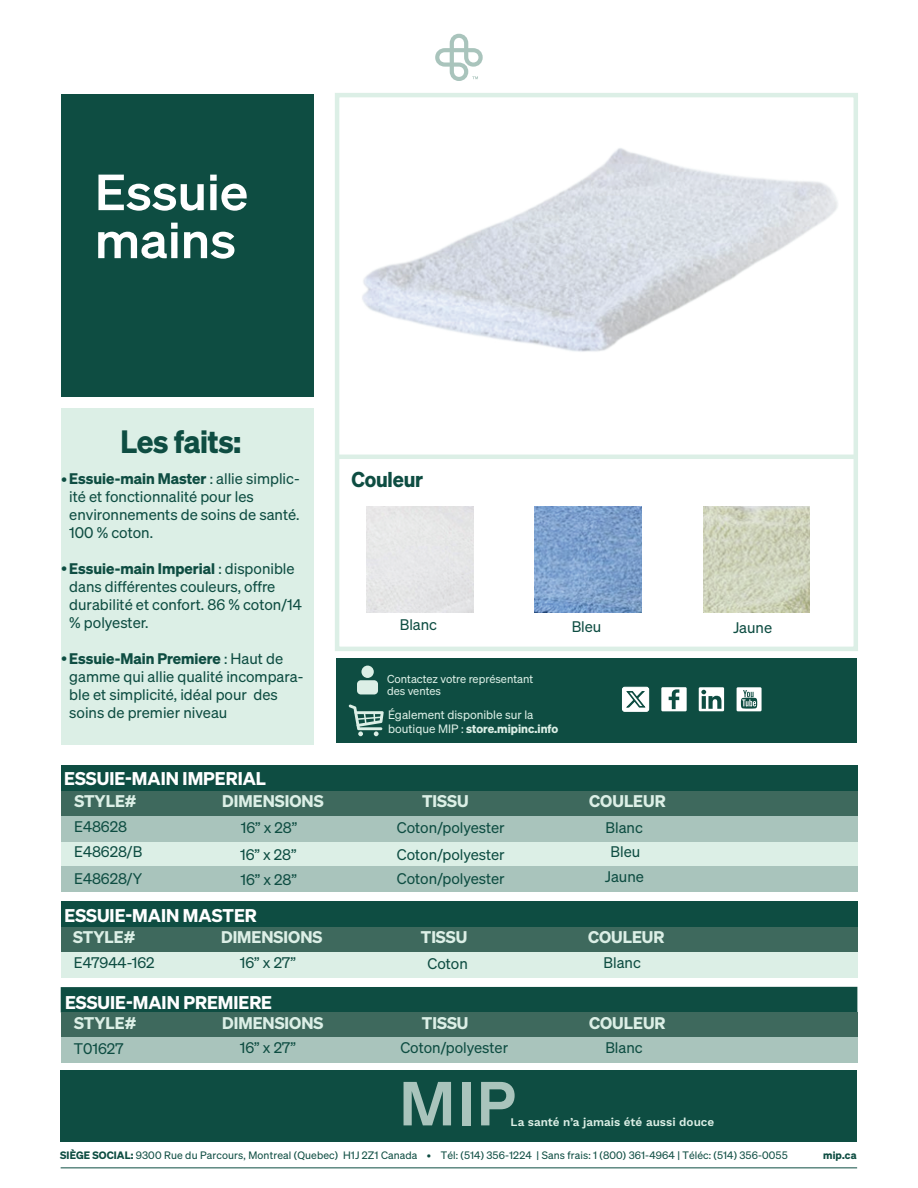
<style>
.page{position:relative;width:918px;height:1188px;background:#fff}
.page>*{position:absolute;margin:0;border:0;box-sizing:border-box;transform-origin:0 0}
.t1{font:49.5px/48px "Sohne Kraftig";color:#fff;scale:1.06 1}
.t2{font:31.5px "Sohne Dreiviertelfett";letter-spacing:-.01em;color:#0e4d42;scale:.96 1}
.t3{font:21px "Sohne Dreiviertelfett";letter-spacing:-.01em;color:#0e4d42;scale:.96 1}
.t4{font:18px "Sohne Dreiviertelfett";color:#fff}
.t5{font:16.5px "Sohne Dreiviertelfett";color:#dcefe6}
.t6{font:15px/18px "Sohne Buch";color:#0e4d42}
.t7{font:15px "Sohne Dreiviertelfett";color:#0e4d42}
.t8{font:11.85px "Sohne Dreiviertelfett";color:#dcefe6}
.t9{font:11.85px "Sohne Buch";color:#dcefe6}
.t10{font:600 11.7px "Work Sans";color:#dcefe6}
.t11{font:11.25px/11.2px "Sohne Buch";color:#dcefe6}
.t12{font:10.5px "Sohne Buch";letter-spacing:.01em;color:#0e4d42}
.t13{font:10.5px "Sohne Dreiviertelfett";color:#0e4d42}
.s1{font-family:"Sohne Buch"}
.s2{font-family:"Sohne Dreiviertelfett"}
</style>
<div class="page">
<div style="left:61px;top:94px;width:253px;height:303px;background:#0e4d42"></div>
<div style="left:61px;top:408px;width:253px;height:336px;background:#dcefe6"></div>
<div style="left:336px;top:659px;width:521px;height:84px;background:#0e4d42"></div>
<div style="left:61px;top:1070px;width:796px;height:72px;background:#0e4d42"></div>
<svg style="left:404px;top:1082px;width:47px;height:43px"></svg>
<div style="left:462px;top:1082px;width:8px;height:43px;background:#a9c4bc"></div>
<svg style="left:481px;top:1082px;width:34px;height:43px"></svg>
<hr style="left:61px;top:1168px;width:796px;height:1px;background:#0e4d42">
<svg style="left:435px;top:34px;width:48px;height:47px"></svg>
<div style="left:335px;top:93px;width:523px;height:558px;border:4px solid #dcefe6"></div>
<img style="left:535px;top:506px;width:106px;height:107px">
<img style="left:704px;top:506px;width:106px;height:107px">
<div style="left:61px;top:927px;width:796px;height:25px;background:#3e695d"></div>
<div style="left:61px;top:952px;width:796px;height:25px;background:#dcefe6"></div>
<div style="left:61px;top:901px;width:796px;height:26px;background:#0e4d42"></div>
<div style="left:61px;top:841px;width:796px;height:26px;background:#dcefe6"></div>
<div style="left:61px;top:816px;width:796px;height:25px;background:#a9c4bc"></div>
<div style="left:61px;top:867px;width:796px;height:25px;background:#a9c4bc"></div>
<div style="left:61px;top:791px;width:796px;height:25px;background:#3e695d"></div>
<div style="left:61px;top:765px;width:796px;height:26px;background:#0e4d42"></div>
<div style="left:61px;top:987px;width:796px;height:25px;background:#0e4d42"></div>
<div style="left:61px;top:1012px;width:796px;height:26px;background:#3e695d"></div>
<div style="left:61px;top:1038px;width:796px;height:25px;background:#a9c4bc"></div>
<img style="left:362px;top:148px;width:476px;height:204px">
<hr style="left:337px;top:455px;width:519px;height:4px;background:#dcefe6">
<div style="left:361px;top:666px;width:13px;height:12px;background:#dcefe6;border-radius:50%"></div>
<div style="left:357px;top:680px;width:21px;height:14px;background:#dcefe6;border-radius:4px"></div>
<svg style="left:349px;top:704px;width:35px;height:32px"></svg>
<svg style="left:661px;top:687px;width:26px;height:24px"></svg>
<svg style="left:699px;top:687px;width:25px;height:24px"></svg>
<svg style="left:737px;top:687px;width:25px;height:24px"></svg>
<div style="left:623px;top:687px;width:26px;height:24px;background:#fff;border-radius:2px"></div>
<div style="left:622px;top:687px;width:27px;height:25px;border:1px solid #fff;border-radius:2px"></div>
<svg style="left:626px;top:691px;width:20px;height:17px"></svg>
<h1 class="t1" style="left:95px;top:167px;width:146px">Essuie mains</h1>
<h2 class="t2" style="left:121px;top:421px;width:127px">Les faits:</h2>
<p class="t7" style="left:61px;top:469px;width:240px"><span class="s1">•</span>Essuie-main Master <span class="s1">: allie simplic-</span></p>
<p class="t6" style="left:69px;top:487px;width:232px">ité et fonctionnalité pour les environnements de soins de santé.<br>100 % coton.</p>
<p class="t7" style="left:61px;top:559px;width:235px"><span class="s1">•</span>Essuie-main Imperial <span class="s1">: disponible</span></p>
<p class="t6" style="left:69px;top:577px;width:234px">dans différentes couleurs, offre durabilité et confort. 86 % coton/14 % polyester.</p>
<p class="t7" style="left:61px;top:649px;width:223px"><span class="s1">•</span>Essuie-Main Premiere <span class="s1">: Haut de</span></p>
<p class="t6" style="left:69px;top:667px;width:236px">gamme qui allie qualité incompara&shy;ble et simplicité, idéal pour des soins de premier niveau</p>
<h3 class="t3" style="left:351px;top:466px;width:76px">Couleur</h3>
<p class="t6" style="left:400px;top:615px;width:39px">Blanc</p>
<p class="t6" style="left:572px;top:617px;width:31px">Bleu</p>
<p class="t6" style="left:733px;top:618px;width:41px">Jaune</p>
<p class="t11" style="left:387px;top:673px;width:148px">Contactez votre représentant des ventes</p>
<p class="t9" style="left:388px;top:708px;width:147px">Également disponible sur la</p>
<p class="t8" style="left:388px;top:721px;width:172px"><span class="s1">boutique MIP :</span> store.mipinc.info</p>
<p class="t4" style="left:64px;top:767px;width:203px">ESSUIE-MAIN IMPERIAL</p>
<p class="t5" style="left:74px;top:791px;width:64px">STYLE#</p>
<p class="t5" style="left:222px;top:791px;width:103px">DIMENSIONS</p>
<p class="t5" style="left:422px;top:791px;width:48px">TISSU</p>
<p class="t5" style="left:589px;top:791px;width:78px">COULEUR</p>
<p class="t6" style="left:74px;top:813px;width:70px;line-height:26.1px">E48628<br>E48628/B<br>E48628/Y</p>
<p class="t6" style="left:240px;top:813px;width:59px;line-height:27px">16” x 28”<br>16” x 28”</p>
<p class="t6" style="left:397px;top:818px;width:109px">Coton/polyester</p>
<p class="t6" style="left:605px;top:815px;width:41px;line-height:24.8px;text-align:center">Blanc<br>Bleu<br>Jaune</p>
<p class="t6" style="left:397px;top:842px;width:109px;line-height:24.2px">Coton/polyester<br>Coton/polyester</p>
<p class="t6" style="left:240px;top:870px;width:58px">16” x 28”</p>
<p class="t4" style="left:65px;top:904px;width:194px">ESSUIE-MAIN MASTER</p>
<p class="t6" style="left:74px;top:953px;width:82px">E47944-162</p>
<p class="t6" style="left:240px;top:953px;width:58px">16” x 27”</p>
<p class="t6" style="left:428px;top:954px;width:42px">Coton</p>
<p class="t6" style="left:604px;top:953px;width:39px">Blanc</p>
<p class="t5" style="left:73px;top:927px;width:64px">STYLE#</p>
<p class="t5" style="left:221px;top:927px;width:103px">DIMENSIONS</p>
<p class="t5" style="left:421px;top:927px;width:48px">TISSU</p>
<p class="t5" style="left:588px;top:927px;width:78px">COULEUR</p>
<p class="t4" style="left:65px;top:991px;width:208px">ESSUIE-MAIN PREMIERE</p>
<p class="t6" style="left:74px;top:1040px;width:51px">T01627</p>
<p class="t6" style="left:240px;top:1039px;width:58px">16” x 27”</p>
<p class="t6" style="left:605px;top:1038px;width:39px">Blanc</p>
<p class="t5" style="left:74px;top:1013px;width:64px">STYLE#</p>
<p class="t5" style="left:222px;top:1013px;width:103px">DIMENSIONS</p>
<p class="t5" style="left:422px;top:1013px;width:48px">TISSU</p>
<p class="t5" style="left:589px;top:1013px;width:78px">COULEUR</p>
<p class="t6" style="left:400px;top:1039px;width:109px">Coton/polyester</p>
<p class="t10" style="left:511px;top:1115px;width:205px">La santé n’a jamais été aussi douce</p>
<p class="t12" style="left:60px;top:1149px;width:729px"><span class="s2">SIÈGE SOCIAL:</span> 9300 Rue du Parcours, Montreal (Quebec) H1J 2Z1 Canada • Tél: (514) 356-1224 | Sans frais: 1 (800) 361-4964 | Téléc: (514) 356-0055</p>
<p class="t13" style="left:823px;top:1148px;width:35px">mip.ca</p>
</div>
